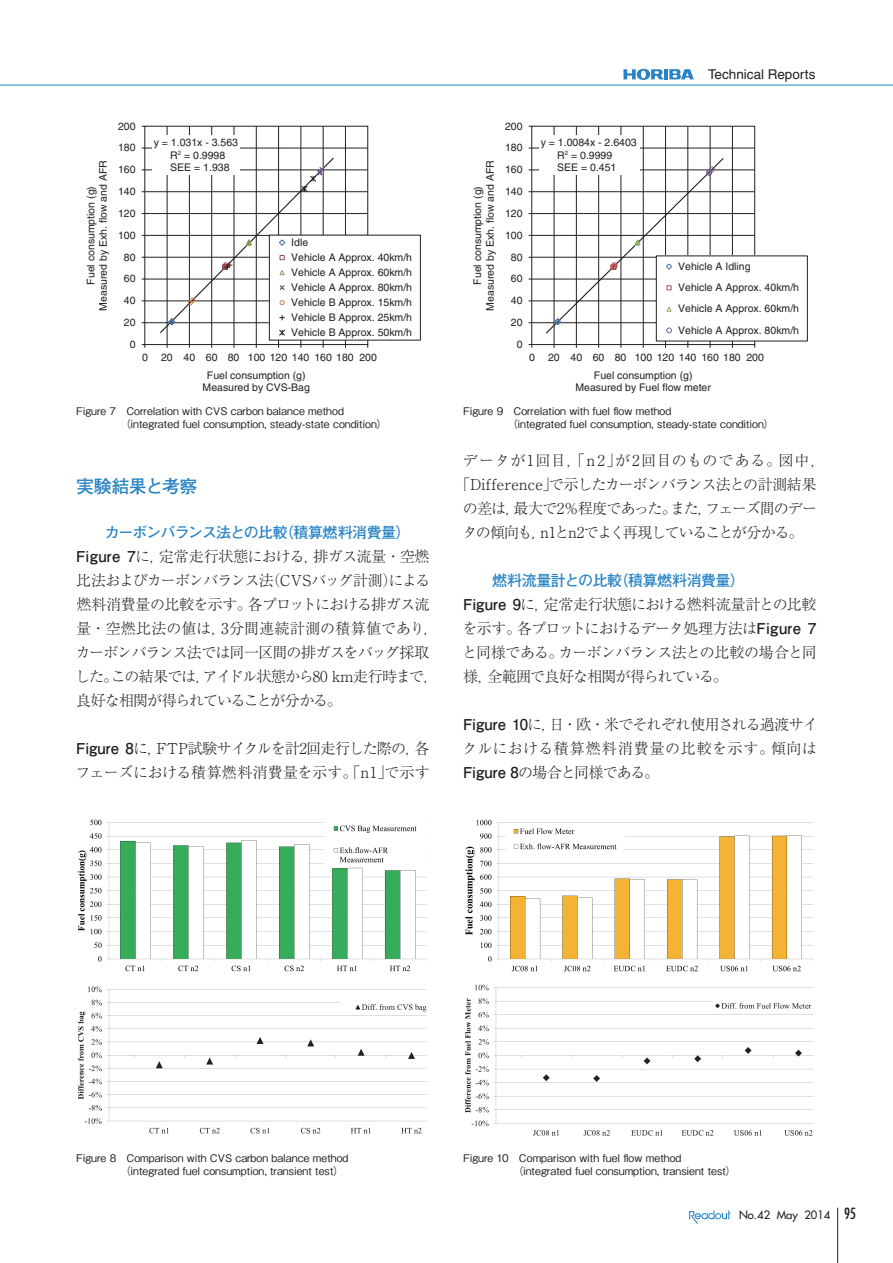
<style>
.page{position:relative;width:893px;height:1263px;background:#fff}
.page>*{position:absolute;margin:0;border:0;box-sizing:border-box;transform-origin:0 0}
.t1{font:700 18px "Futo Go B101 Pro";letter-spacing:-.03em;color:#2783c5}
.t2{font:300 15px/24px "Ryumin Pro";letter-spacing:-.045em;color:#231f20;text-align:justify}
.t3{font:300 15px/24px "Ryumin Pro";letter-spacing:-.025em;color:#231f20}
.t4{font:700 15px "Futo Go B101 Pro";letter-spacing:-.04em;color:#2783c5}
.t5{font:300 15px "Ryumin Pro";letter-spacing:-.065em;color:#231f20}
.t6{font:300 15px "Ryumin Pro";letter-spacing:-.08em;color:#231f20}
.t7{font:300 15px "Ryumin Pro";letter-spacing:.07em;color:#231f20}
.t8{font:13.5px "Helvetica LT Std";color:#231f20}
.t9{font:11.25px "Futura";color:#231f20}
.t10{font:10.5px/21.9px "Helvetica LT Std";color:#231f20;text-align:center}
.t11{font:500 10.5px/12.3px "Gothic BBB Pro";letter-spacing:.005em;color:#231f20}
.s1{font-family:"Futo Go B101 Pro";font-weight:700}
.s2{font-stretch:condensed;font-size:15px}
</style>
<div class="page">
<hr style="left:0;top:85px;width:893px;height:1px;background:#2783c5">
<svg style="left:623px;top:69px;width:71px;height:11px"></svg>
<hr style="left:837px;top:1208px;width:1px;height:55px;background:#231f20">
<svg style="left:689px;top:1210px;width:41px;height:14px"></svg>
<hr style="left:167px;top:126px;width:1px;height:219px;background:#231f20">
<hr style="left:189px;top:126px;width:1px;height:219px;background:#231f20">
<hr style="left:211px;top:126px;width:1px;height:219px;background:#231f20">
<hr style="left:234px;top:126px;width:1px;height:219px;background:#231f20">
<hr style="left:256px;top:126px;width:1px;height:219px;background:#231f20">
<hr style="left:278px;top:126px;width:1px;height:219px;background:#231f20">
<hr style="left:301px;top:126px;width:1px;height:219px;background:#231f20">
<hr style="left:323px;top:126px;width:1px;height:219px;background:#231f20">
<hr style="left:345px;top:126px;width:1px;height:219px;background:#231f20">
<hr style="left:145px;top:148px;width:223px;height:1px;background:#231f20">
<hr style="left:145px;top:170px;width:223px;height:1px;background:#231f20">
<hr style="left:145px;top:191px;width:223px;height:1px;background:#231f20">
<hr style="left:145px;top:213px;width:223px;height:1px;background:#231f20">
<hr style="left:145px;top:235px;width:223px;height:1px;background:#231f20">
<hr style="left:145px;top:257px;width:223px;height:1px;background:#231f20">
<hr style="left:145px;top:279px;width:223px;height:1px;background:#231f20">
<hr style="left:145px;top:301px;width:223px;height:1px;background:#231f20">
<hr style="left:145px;top:322px;width:223px;height:1px;background:#231f20">
<div style="left:144px;top:126px;width:224px;height:219px;border:1px solid #231f20"></div>
<div style="left:269px;top:235px;width:151px;height:105px;background:#fff"></div>
<div style="left:269px;top:235px;width:152px;height:105px;border:1px solid #231f20"></div>
<div style="left:152px;top:135px;width:88px;height:39px;background:#fff"></div>
<svg style="left:159px;top:157px;width:176px;height:179px"></svg>
<img style="left:465px;top:819px;width:349px;height:153px">
<img style="left:465px;top:984px;width:349px;height:152px">
<div style="left:531px;top:126px;width:224px;height:219px;border:1px solid #231f20"></div>
<hr style="left:532px;top:322px;width:223px;height:1px;background:#231f20">
<hr style="left:532px;top:301px;width:223px;height:1px;background:#231f20">
<hr style="left:532px;top:279px;width:223px;height:1px;background:#231f20">
<hr style="left:532px;top:257px;width:223px;height:1px;background:#231f20">
<hr style="left:532px;top:235px;width:223px;height:1px;background:#231f20">
<hr style="left:532px;top:213px;width:223px;height:1px;background:#231f20">
<hr style="left:532px;top:191px;width:223px;height:1px;background:#231f20">
<hr style="left:532px;top:170px;width:223px;height:1px;background:#231f20">
<hr style="left:532px;top:148px;width:223px;height:1px;background:#231f20">
<hr style="left:554px;top:126px;width:1px;height:219px;background:#231f20">
<hr style="left:576px;top:126px;width:1px;height:219px;background:#231f20">
<hr style="left:598px;top:126px;width:1px;height:219px;background:#231f20">
<hr style="left:621px;top:126px;width:1px;height:219px;background:#231f20">
<hr style="left:643px;top:126px;width:1px;height:219px;background:#231f20">
<hr style="left:665px;top:126px;width:1px;height:219px;background:#231f20">
<hr style="left:688px;top:126px;width:1px;height:219px;background:#231f20">
<hr style="left:710px;top:126px;width:1px;height:219px;background:#231f20">
<hr style="left:732px;top:126px;width:1px;height:219px;background:#231f20">
<div style="left:539px;top:135px;width:100px;height:39px;background:#fff"></div>
<div style="left:656px;top:256px;width:151px;height:85px;background:#fff"></div>
<svg style="left:545px;top:157px;width:180px;height:177px"></svg>
<img style="left:78px;top:819px;width:349px;height:153px">
<img style="left:78px;top:986px;width:349px;height:148px">
<p class="t10" style="left:84px;top:311px;width:152px;line-height:12.6px;rotate:-90deg">Fuel consumption (g)<br>Measured by Exh. flow and AFR</p>
<p class="t10" style="left:118px;top:115px;width:19px;text-align:right">200<br>180<br>160<br>140<br>120<br>100<br>80<br>60<br>40<br>20<br>0</p>
<p class="t10" style="left:170px;top:136px;width:69px;line-height:12.6px;text-align:left;text-indent:-16px">y = 1.031x - 3.563<br>R<sup>2</sup> = 0.9998<br>SEE = 1.938</p>
<p class="t10" style="left:291px;top:235px;width:122px;line-height:15px;text-align:left">Idle<br>Vehicle A Approx. 40km/h<br>Vehicle A Approx. 60km/h<br>Vehicle A Approx. 80km/h<br>Vehicle B Approx. 15km/h<br>Vehicle B Approx. 25km/h<br>Vehicle B Approx. 50km/h</p>
<p class="t10" style="left:142px;top:346px;width:236px">0 20 40 60 80 100 120 140 160 180 200</p>
<p class="t10" style="left:203px;top:369px;width:109px;line-height:12.6px">Fuel consumption (g)<br>Measured by CVS-Bag</p>
<p class="t11" style="left:121px;top:404px;width:268px;text-indent:-44px">Figure 7 Correlation with CVS carbon balance method（integrated fuel consumption, steady-state condition）</p>
<h1 class="t1" style="left:76px;top:472px;width:123px">実験結果と考察</h1>
<h2 class="t4" style="left:105px;top:520px;width:307px">カーボンバランス法との比較（積算燃料消費量）</h2>
<h2 class="t2" style="left:75px;top:543px;width:365px;text-align:left"><span class="s1">Figure 7</span>に，定常走行状態における，排ガス流量・空燃比法およびカーボンバランス法（CVSバッグ計測）による燃料消費量の比較を示す。各プロットにおける排ガス流量・空燃比法の値は，3分間連続計測の積算値であり，カーボンバランス法では同一区間の排ガスをバッグ採取した。この結果では，アイドル状態から80 km走行時まで，良好な相関が得られていることが分かる。</h2>
<h2 class="t3" style="left:76px;top:735px;width:356px"><span class="s1">Figure 8</span>に，FTP試験サイクルを計2回走行した際の，各フェーズにおける積算燃料消費量を示す。「n1」で示す</h2>
<p class="t8" style="left:708px;top:67px;width:109px">Technical Reports</p>
<p class="t10" style="left:471px;top:311px;width:152px;line-height:12.6px;rotate:-90deg">Fuel consumption (g)<br>Measured by Exh. flow and AFR</p>
<p class="t10" style="left:505px;top:115px;width:19px;text-align:right">200<br>180<br>160<br>140<br>120<br>100<br>80<br>60<br>40<br>20<br>0</p>
<p class="t10" style="left:557px;top:136px;width:81px;line-height:12.6px;text-align:left;text-indent:-16px">y = 1.0084x - 2.6403<br>R<sup>2</sup> = 0.9999<br>SEE = 0.451</p>
<p class="t10" style="left:678px;top:256px;width:122px;line-height:21.3px;text-align:left">Vehicle A Idling<br>Vehicle A Approx. 40km/h<br>Vehicle A Approx. 60km/h<br>Vehicle A Approx. 80km/h</p>
<p class="t10" style="left:529px;top:346px;width:236px">0 20 40 60 80 100 120 140 160 180 200</p>
<p class="t10" style="left:576px;top:369px;width:137px;line-height:12.6px">Fuel consumption (g)<br>Measured by Fuel flow meter</p>
<p class="t11" style="left:508px;top:404px;width:268px;text-indent:-44px">Figure 9 Correlation with fuel flow method<br>（integrated fuel consumption, steady-state condition）</p>
<h2 class="t7" style="left:463px;top:449px;width:364px">データが1回目，「n2」が2回目のものである。図中，</h2>
<h2 class="t2" style="left:455px;top:471px;width:363px">「Difference」で示したカーボンバランス法との計測結果</h2>
<h2 class="t5" style="left:463px;top:497px;width:356px">の差は，最大で2％程度であった。また，フェーズ間のデー</h2>
<h2 class="t6" style="left:462px;top:521px;width:342px">タの傾向も，n1とn2でよく再現していることが分かる。</h2>
<h2 class="t4" style="left:492px;top:568px;width:254px">燃料流量計との比較（積算燃料消費量）</h2>
<h2 class="t2" style="left:462px;top:591px;width:356px"><span class="s1">Figure 9</span>に，定常走行状態における燃料流量計との比較を示す。各プロットにおけるデータ処理方法は<span class="s1">Figure 7</span>と同様である。カーボンバランス法との比較の場合と同様，全範囲で良好な相関が得られている。</h2>
<h2 class="t2" style="left:463px;top:711px;width:357px"><span class="s1">Figure 10</span>に，日・欧・米でそれぞれ使用される過渡サイクルにおける積算燃料消費量の比較を示す。傾向は<span class="s1">Figure 8</span>の場合と同様である。</h2>
<p class="t11" style="left:121px;top:1151px;width:229px;text-indent:-44px">Figure 8 Comparison with CVS carbon balance method（integrated fuel consumption, transient test）</p>
<p class="t11" style="left:513px;top:1151px;width:224px;text-indent:-50px">Figure 10 Comparison with fuel flow method（integrated fuel consumption, transient test）</p>
<p class="t9" style="left:739px;top:1208px;width:119px">No.42 May 2014 <span class="s2">95</span></p>
</div>
